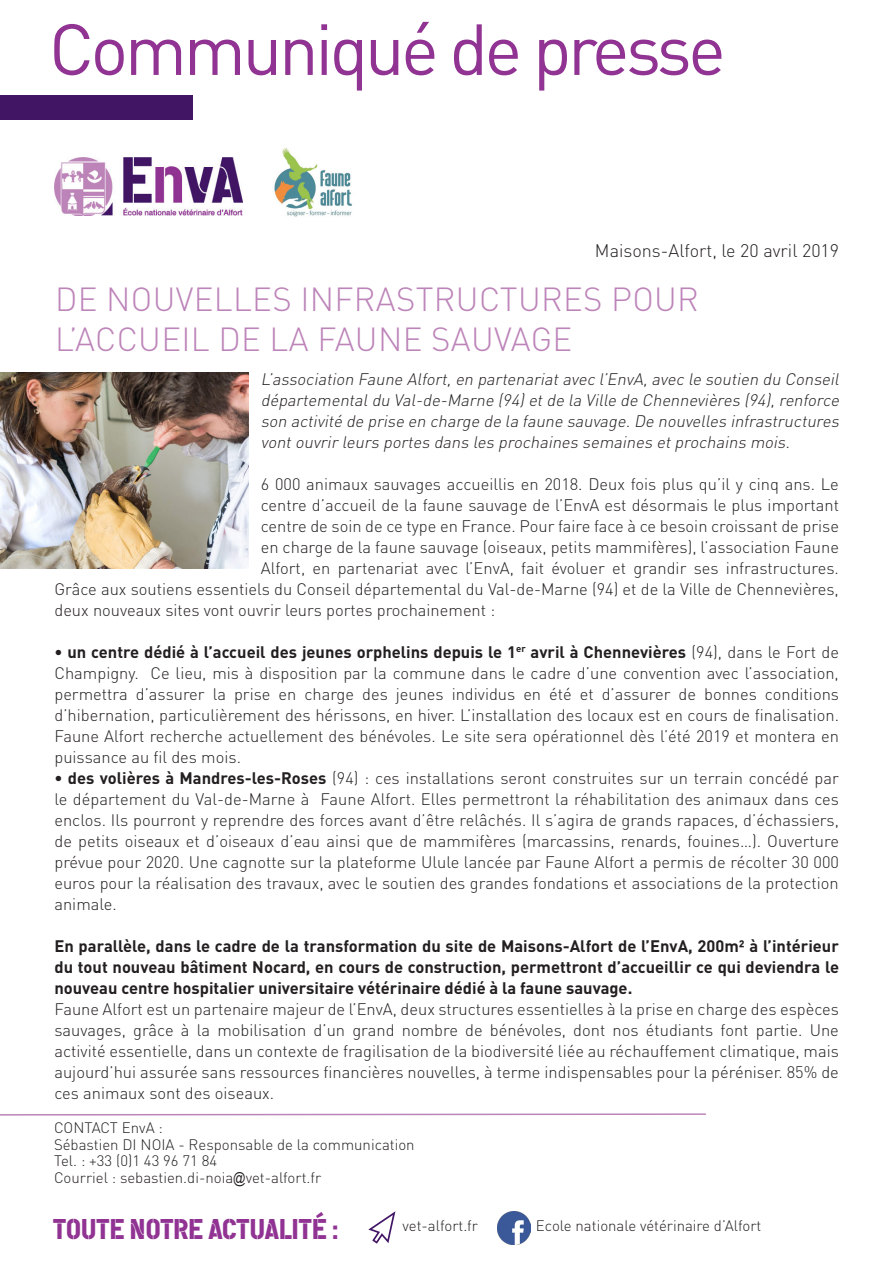
<style>
.page{position:relative;width:893px;height:1263px;background:#fff}
.page>*{position:absolute;margin:0;border:0;box-sizing:border-box;transform-origin:0 0}
.t1{font:71.1px "DINOT";letter-spacing:-.05em;color:#903393}
.t2{font:300 33px/39.6px "DINOT";letter-spacing:.01em;color:#bd84b9}
.t3{font:28.5px "Cargo";letter-spacing:-.04em;color:#903393}
.t4{font:300 18px "DINOT";color:#231f20}
.t5{font:300 16.5px/21px "DINOT";color:#231f20;text-align:justify}
.t6{font:italic 300 16.5px/21px "DINOT";color:#231f20;text-align:justify}
.t7{font:700 16.5px/21px "DINOT";color:#231f20;text-align:justify}
.t8{font:300 15px "DINOT";color:#231f20}
.s1{font-weight:700}
.s2{font-family:"Arial Narrow";font-weight:400}
</style>
<div class="page">
<svg style="left:368px;top:1211px;width:27px;height:33px"></svg>
<img style="left:498px;top:1211px;width:33px;height:33px">
<div style="left:0;top:96px;width:193px;height:24px;background:#411464"></div>
<svg style="left:0;top:1113px;width:706px;height:3px"></svg>
<img style="left:0;top:372px;width:248px;height:196px">
<img style="left:274px;top:147px;width:78px;height:70px">
<img style="left:54px;top:158px;width:189px;height:58px">
<p class="t1" style="left:49px;top:1px;width:678px">Communiqué de presse</p>
<p class="t4" style="left:595px;top:238px;width:246px">Maisons-Alfort, le 20 avril 2019</p>
<p class="t2" style="left:55px;top:278px;width:645px">DE NOUVELLES INFRASTRUCTURES POUR<br>L’ACCUEIL DE LA FAUNE SAUVAGE</p>
<p class="t6" style="left:261px;top:368px;width:583px">L’association Faune Alfort,en partenariatavec l’EnvA,avec le soutien du Conseil départementaldu Val-de-Marne (94)etde la Ville de Chennevières (94),renforce son activité de prise en charge de la faune sauvage.De nouvelles infrastructures vontouvrirleurs portes dans les prochaines semaines etprochains mois.</p>
<p class="t5" style="left:261px;top:473px;width:580px">6 000 animaux sauvages accueillis en 2018. Deux fois plus qu’il y cinq ans. Le</p>
<p class="t5" style="left:261px;top:494px;width:580px">centre d’accueil de la faune sauvage de l’EnvA est désormais le plus important</p>
<p class="t5" style="left:261px;top:515px;width:580px">centre de soin de ce type en France. Pour faire face à ce besoin croissant de prise</p>
<p class="t5" style="left:261px;top:536px;width:580px">en charge de la faune sauvage (oiseaux, petits mammifères), l’association Faune</p>
<p class="t5" style="left:261px;top:557px;width:580px">Alfort, en partenariat avec l’EnvA, fait évoluer et grandir ses infrastructures.</p>
<p class="t5" style="left:54px;top:578px;width:786px">Grâce aux soutiens essentiels du Conseil départemental du Val-de-Marne (94) et de la Ville de Chennevières,</p>
<p class="t5" style="left:54px;top:599px;width:442px">deux nouveaux sites vont ouvrir leurs portes prochainement :</p>
<p class="t5" style="left:54px;top:641px;width:786px"><span class="s1">• un centre dédié à l’accueil des jeunes orphelins depuis le 1</span><sup>er</sup> <span class="s1">avril à Chennevières</span> (94), dans le Fort de Champigny. Ce lieu, mis à disposition par la commune dans le cadre d’une convention avec l’association, permettra d’assurer la prise en charge des jeunes individus en été et d’assurer de bonnes conditions d’hibernation, particulièrement des hérissons, en hiver. L’installation des locaux est en cours de finalisation.<br>Faune Alfort recherche actuellement des bénévoles. Le site sera opérationnel dès l’été 2019 et montera en puissance au fil des mois.</p>
<p class="t5" style="left:54px;top:767px;width:786px"><span class="s1">• des volières à Mandres-les-Roses</span> (94) : ces installations seront construites sur un terrain concédé par le département du Val-de-Marne à Faune Alfort. Elles permettront la réhabilitation des animaux dans ces enclos. Ils pourront y reprendre des forces avant d’être relâchés. Il s’agira de grands rapaces, d’échassiers, de petits oiseaux et d’oiseaux d’eau ainsi que de mammifères (marcassins, renards, fouines…). Ouverture prévue pour 2020. Une cagnotte sur la plateforme Ulule lancée par Faune Alfort a permis de récolter 30 000 euros pour la réalisation des travaux, avec le soutien des grandes fondations et associations de la protection animale.</p>
<p class="t7" style="left:54px;top:935px;width:786px">En parallèle, dans le cadre de la transformation du site de Maisons-Alfort de l’EnvA, 200m² à l’intérieur du tout nouveau bâtiment Nocard, en cours de construction, permettront d’accueillir ce qui deviendra le nouveau centre hospitalier universitaire vétérinaire dédié à la faune sauvage.</p>
<p class="t5" style="left:54px;top:998px;width:786px">Faune Alfort est un partenaire majeur de l’EnvA, deux structures essentielles à la prise en charge des espèces sauvages, grâce à la mobilisation d’un grand nombre de bénévoles, dont nos étudiants font partie. Une activité essentielle, dans un contexte de fragilisation de la biodiversité liée au réchauffement climatique, mais aujourd’hui assurée sans ressources financières nouvelles, à terme indispensables pour la péréniser. 85% de ces animaux sont des oiseaux.</p>
<p class="t8" style="left:54px;top:1117px;width:110px">CONTACT EnvA :</p>
<p class="t8" style="left:54px;top:1134px;width:362px">Sébastien DI NOIA - Responsable de la communication</p>
<p class="t8" style="left:54px;top:1150px;width:165px">Tel. : +33 (0)1 43 96 71 84</p>
<p class="t8" style="left:54px;top:1167px;width:269px">Courriel : sebastien.di-noia<span class="s2">@</span>vet-alfort.fr</p>
<p class="t3" style="left:53px;top:1210px;width:288px">TOUTE NOTRE ACTUALITÉ :</p>
<p class="t8" style="left:403px;top:1216px;width:77px">vet-alfort.fr</p>
<p class="t8" style="left:536px;top:1216px;width:227px">Ecole nationale vétérinaire d’Alfort</p>
</div>
